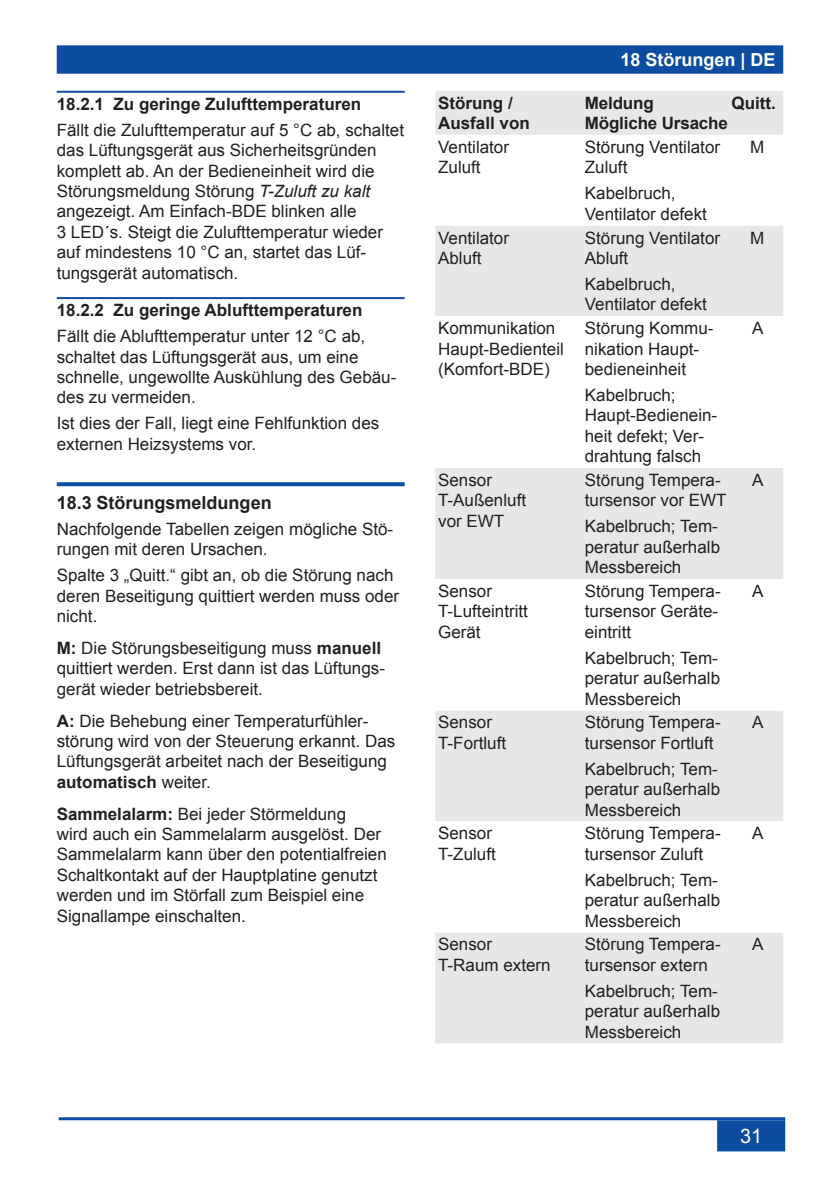
<style>
.page{position:relative;width:840px;height:1191px;background:#fff}
.page>*{position:absolute;margin:0;border:0;box-sizing:border-box;transform-origin:0 0}
.t1{font:20px "Arial";color:#fff}
.t2{font:700 18px "Arial";color:#231f20}
.t3{font:700 18px "Arial";color:#fff}
.t4{font:17px/20.4px "Arial";color:#231f20}
.t5{font:700 17px/20.4px "Arial";color:#231f20}
.s1{font-style:italic}
.s2{font-weight:700}
</style>
<div class="page">
<div style="left:58px;top:46px;width:723px;height:27px;background:#0d4da1"></div>
<div style="left:57px;top:45px;width:725px;height:29px;border:2px solid #0d4da1"></div>
<hr style="left:59px;top:1117px;width:725px;height:3px;background:#0d4da1">
<div style="left:717px;top:1121px;width:66px;height:29px;background:#0d4da1"></div>
<div style="left:716px;top:1120px;width:68px;height:31px;border:2px solid #0d4da1"></div>
<hr style="left:57px;top:91px;width:347px;height:2px;background:#0d4da1">
<hr style="left:57px;top:297px;width:347px;height:2px;background:#0d4da1">
<svg style="left:57px;top:482px;width:347px;height:4px"></svg>
<div style="left:435px;top:91px;width:347px;height:952px;background:#e6e7e9"></div>
<svg style="left:435px;top:135px;width:347px;height:90px"></svg>
<svg style="left:435px;top:316px;width:347px;height:616px"></svg>
<p class="t5" style="left:57px;top:94px;width:306px">18.2.1 Zu geringe Zulufttemperaturen</p>
<p class="t4" style="left:57px;top:120px;width:348px">Fällt die Zulufttemperatur auf 5 °C ab, schaltet das Lüftungsgerät aus Sicherheitsgründen komplett ab. An der Bedieneinheit wird die Störungsmeldung Störung <span class="s1">T-Zuluft zu kalt </span>angezeigt. Am Einfach-BDE blinken alle<br>3 LED´s. Steigt die Zulufttemperatur wieder auf mindestens 10 °C an, startet das Lüf&shy;tungsgerät automatisch.</p>
<p class="t5" style="left:57px;top:300px;width:307px">18.2.2 Zu geringe Ablufttemperaturen</p>
<p class="t4" style="left:57px;top:326px;width:341px">Fällt die Ablufttemperatur unter 12 °C ab, schaltet das Lüftungsgerät aus, um eine schnelle, ungewollte Auskühlung des Gebäu&shy;des zu vermeiden.</p>
<p class="t4" style="left:57px;top:413px;width:324px">Ist dies der Fall, liegt eine Fehlfunktion des externen Heizsystems vor.</p>
<p class="t2" style="left:57px;top:490px;width:216px">18.3 Störungsmeldungen</p>
<p class="t4" style="left:57px;top:519px;width:338px">Nachfolgende Tabellen zeigen mögliche Stö&shy;rungen mit deren Ursachen.</p>
<p class="t4" style="left:57px;top:565px;width:344px">Spalte 3 „Quitt.“ gibt an, ob die Störung nach deren Beseitigung quittiert werden muss oder nicht.</p>
<p class="t4" style="left:57px;top:638px;width:329px"><span class="s2">M:</span> Die Störungsbeseitigung muss <span class="s2">manuell </span>quittiert werden. Erst dann ist das Lüftungs&shy;gerät wieder betriebsbereit.</p>
<p class="t4" style="left:57px;top:710px;width:340px"><span class="s2">A:</span> Die Behebung einer Temperaturfühler&shy;störung wird von der Steuerung erkannt. Das Lüftungsgerät arbeitet nach der Beseitigung <span class="s2">automatisch</span> weiter.</p>
<p class="t4" style="left:57px;top:803px;width:331px"><span class="s2">Sammelalarm:</span> Bei jeder Störmeldung<br>wird auch ein Sammelalarm ausgelöst. Der Sammelalarm kann über den potentialfreien Schaltkontakt auf der Hauptplatine genutzt werden und im Störfall zum Beispiel eine Signallampe einschalten.</p>
<p class="t3" style="left:620px;top:48px;width:157px">18 Störungen | DE</p>
<p class="t5" style="left:438px;top:93px;width:93px">Störung /<br>Ausfall von</p>
<p class="t5" style="left:584px;top:93px;width:144px">Meldung<br>Mögliche Ursache</p>
<p class="t5" style="left:731px;top:93px;width:46px">Quitt.</p>
<p class="t4" style="left:438px;top:137px;width:72px">Ventilator<br>Zuluft</p>
<p class="t4" style="left:584px;top:137px;width:137px">Störung Ventilator<br>Zuluft</p>
<p class="t4" style="left:584px;top:183px;width:123px">Kabelbruch,<br>Ventilator defekt</p>
<p class="t4" style="left:749px;top:137px;width:16px">M</p>
<p class="t4" style="left:438px;top:227px;width:72px">Ventilator<br>Abluft</p>
<p class="t4" style="left:584px;top:227px;width:137px">Störung Ventilator<br>Abluft</p>
<p class="t4" style="left:584px;top:274px;width:123px">Kabelbruch,<br>Ventilator defekt</p>
<p class="t4" style="left:438px;top:318px;width:127px">Kommunikation<br>Haupt-Bedienteil (Komfort-BDE)</p>
<p class="t4" style="left:584px;top:318px;width:130px">Störung Kommu&shy;nikation Haupt&shy;bedieneinheit</p>
<p class="t4" style="left:584px;top:385px;width:134px">Kabelbruch;<br>Haupt-Bedienein&shy;heit defekt; Ver&shy;drahtung falsch</p>
<p class="t4" style="left:438px;top:470px;width:89px">Sensor<br>T-Außenluft vor EWT</p>
<p class="t4" style="left:584px;top:470px;width:143px">Störung Tempera&shy;tursensor vor EWT</p>
<p class="t4" style="left:584px;top:516px;width:137px">Kabelbruch; Tem&shy;peratur außerhalb<br>Messbereich</p>
<p class="t4" style="left:438px;top:581px;width:91px">Sensor<br>T-Lufteintritt<br>Gerät</p>
<p class="t4" style="left:584px;top:581px;width:137px">Störung Tempera&shy;tursensor Geräte&shy;eintritt</p>
<p class="t4" style="left:584px;top:648px;width:137px">Kabelbruch; Tem&shy;peratur außerhalb<br>Messbereich</p>
<p class="t4" style="left:438px;top:712px;width:70px">Sensor<br>T-Fortluft</p>
<p class="t4" style="left:584px;top:712px;width:137px">Störung Tempera&shy;tursensor Fortluft</p>
<p class="t4" style="left:584px;top:759px;width:137px">Kabelbruch; Tem&shy;peratur außerhalb<br>Messbereich</p>
<p class="t4" style="left:438px;top:823px;width:59px">Sensor<br>T-Zuluft</p>
<p class="t4" style="left:584px;top:823px;width:137px">Störung Tempera&shy;tursensor Zuluft</p>
<p class="t4" style="left:584px;top:870px;width:137px">Kabelbruch; Tem&shy;peratur außerhalb<br>Messbereich</p>
<p class="t4" style="left:438px;top:934px;width:114px">Sensor<br>T-Raum extern</p>
<p class="t4" style="left:584px;top:934px;width:137px">Störung Tempera&shy;tursensor extern</p>
<p class="t4" style="left:584px;top:981px;width:137px">Kabelbruch; Tem&shy;peratur außerhalb<br>Messbereich</p>
<p class="t4" style="left:749px;top:227px;width:16px">M</p>
<p class="t4" style="left:751px;top:318px;width:13px">A</p>
<p class="t4" style="left:751px;top:470px;width:13px">A</p>
<p class="t4" style="left:751px;top:581px;width:13px">A</p>
<p class="t4" style="left:751px;top:712px;width:13px">A</p>
<p class="t4" style="left:751px;top:823px;width:13px">A</p>
<p class="t4" style="left:751px;top:934px;width:13px">A</p>
<p class="t1" style="left:739px;top:1123px;width:24px">31</p>
</div>
